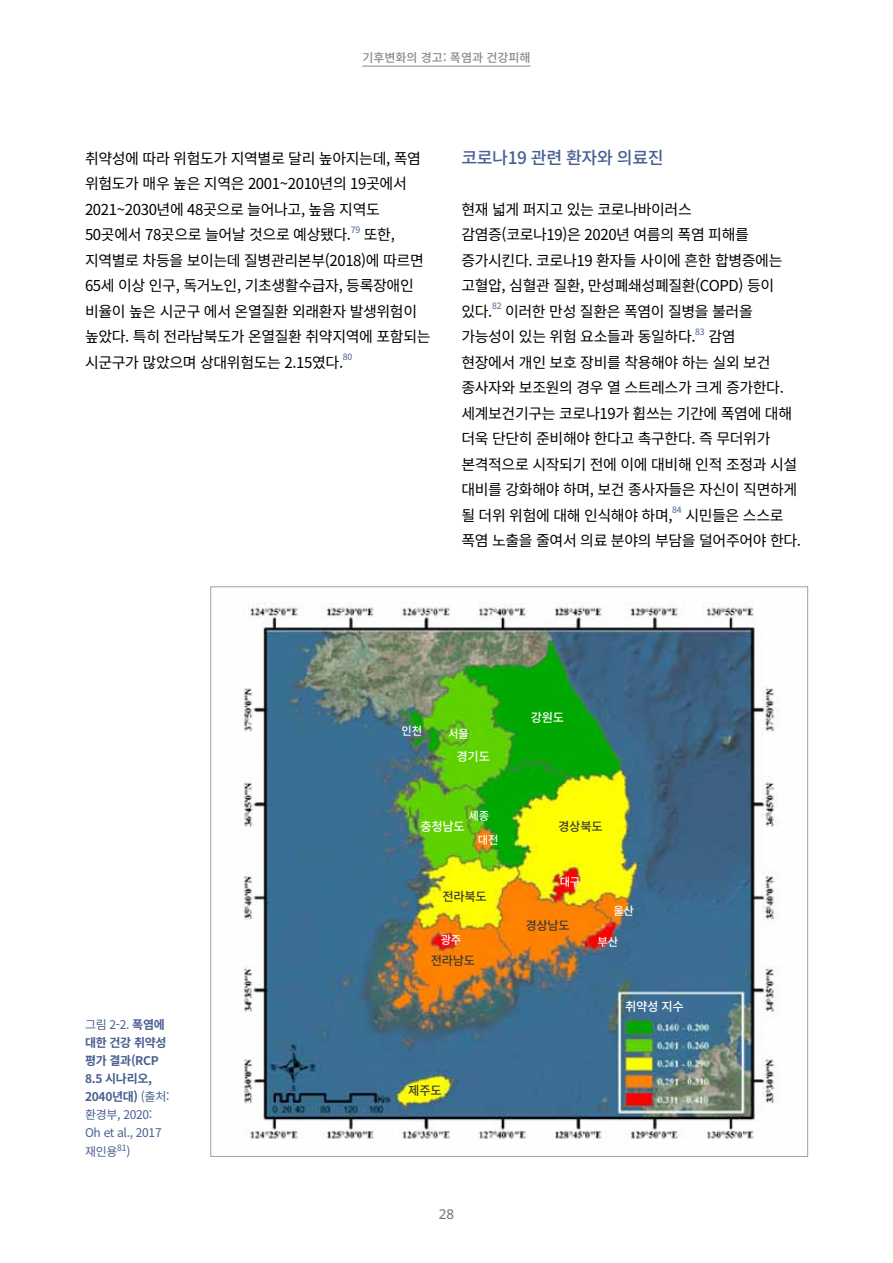
<style>
.page{position:relative;width:893px;height:1263px;background:#fff}
.page>*{position:absolute;margin:0;border:0;box-sizing:border-box;transform-origin:0 0}
.t1{font:500 17.25px "Noto Sans KR";letter-spacing:-.025em;color:#495f91}
.t2{font:15px/25.5px "Noto Sans KR";letter-spacing:-.025em;color:#000}
.t3{font:13.5px "Noto Sans";color:#727171}
.t4{font:500 12.3px "Noto Sans KR";letter-spacing:-.025em;color:#3e3a39}
.t5{font:500 12.3px "Noto Sans KR";letter-spacing:-.025em;color:#fff}
.t6{font:700 12px/18px "Noto Sans KR";letter-spacing:-.025em;color:#495f91}
.t7{font:500 12px "Noto Sans KR";color:#898989}
.t8{font:12px "Noto Sans KR";color:#495f91}
.t9{font:500 11.4px "Noto Sans KR";letter-spacing:-.025em;color:#fff}
.t10{font:8.7px "Noto Sans KR";letter-spacing:-.025em;color:#495f91}
.s1{font-weight:400}
</style>
<div class="page">
<hr style="left:362px;top:66px;width:169px;height:1px;background:#898989">
<img style="left:243px;top:602px;width:537px;height:537px">
<p class="t7" style="left:362px;top:50px;width:170px">기후변화의 경고: 폭염과 건강피해</p>
<p class="t2" style="left:85px;top:146px;width:337px">취약성에 따라 위험도가 지역별로 달리 높아지는데, 폭염 위험도가 매우 높은 지역은 2001~2010년의 19곳에서<br>2021~2030년에 48곳으로 늘어나고, 높음 지역도<br>50곳에서 78곳으로 늘어날 것으로 예상됐다.</p>
<p class="t10" style="left:351px;top:225px;width:11px">79</p>
<p class="t2" style="left:85px;top:222px;width:347px;text-indent:279px">또한, 지역별로 차등을 보이는데 질병관리본부(2018)에 따르면<br>65세 이상 인구, 독거노인, 기초생활수급자, 등록장애인 비율이 높은 시군구 에서 온열질환 외래환자 발생위험이 높았다. 특히 전라남북도가 온열질환 취약지역에 포함되는 시군구가 많았으며 상대위험도는 2.15였다.</p>
<p class="t10" style="left:343px;top:352px;width:11px">80</p>
<p class="t1" style="left:461px;top:147px;width:204px">코로나19 관련 환자와 의료진</p>
<p class="t2" style="left:461px;top:197px;width:323px">현재 넓게 퍼지고 있는 코로나바이러스 감염증(코로나19)은 2020년 여름의 폭염 피해를 증가시킨다. 코로나19 환자들 사이에 흔한 합병증에는 고혈압, 심혈관 질환, 만성폐쇄성폐질환(COPD) 등이 있다.</p>
<p class="t10" style="left:492px;top:301px;width:11px">82</p>
<p class="t2" style="left:461px;top:299px;width:293px;text-indent:44px">이러한 만성 질환은 폭염이 질병을 불러올 가능성이 있는 위험 요소들과 동일하다.</p>
<p class="t10" style="left:695px;top:327px;width:11px">83</p>
<p class="t2" style="left:461px;top:324px;width:337px;text-indent:247px">감염<br>현장에서 개인 보호 장비를 착용해야 하는 실외 보건 종사자와 보조원의 경우 열 스트레스가 크게 증가한다. 세계보건기구는 코로나19가 휩쓰는 기간에 폭염에 대해 더욱 단단히 준비해야 한다고 촉구한다. 즉 무더위가 본격적으로 시작되기 전에 이에 대비해 인적 조정과 시설 대비를 강화해야 하며, 보건 종사자들은 자신이 직면하게 될 더위 위험에 대해 인식해야 하며,</p>
<p class="t10" style="left:672px;top:505px;width:11px">84</p>
<p class="t2" style="left:461px;top:503px;width:341px;text-indent:224px">시민들은 스스로 폭염 노출을 줄여서 의료 분야의 부담을 덜어주어야 한다.</p>
<p class="t5" style="left:531px;top:710px;width:35px">강원도</p>
<p class="t9" style="left:401px;top:724px;width:22px">인천</p>
<p class="t9" style="left:448px;top:727px;width:22px">서울</p>
<p class="t5" style="left:457px;top:750px;width:35px">경기도</p>
<p class="t9" style="left:469px;top:810px;width:22px">세종</p>
<p class="t5" style="left:420px;top:819px;width:46px">충청남도</p>
<p class="t9" style="left:478px;top:833px;width:22px">대전</p>
<p class="t4" style="left:442px;top:889px;width:46px">전라북도</p>
<p class="t4" style="left:558px;top:819px;width:46px">경상북도</p>
<p class="t9" style="left:560px;top:875px;width:22px">대구</p>
<p class="t4" style="left:525px;top:918px;width:46px">경상남도</p>
<p class="t9" style="left:613px;top:904px;width:22px">울산</p>
<p class="t9" style="left:441px;top:933px;width:22px">광주</p>
<p class="t9" style="left:598px;top:935px;width:22px">부산</p>
<p class="t6" style="left:85px;top:1015px;width:86px"><span class="s1">그림 2-2.</span> 폭염에 대한 건강 취약성 평가 결과(RCP<br>8.5 시나리오,<br>2040년대) <span class="s1">(출처: 환경부, 2020:<br>Oh et al., 2017</span></p>
<p class="t8" style="left:85px;top:1145px;width:47px">재인용<sup>81</sup>)</p>
<p class="t4" style="left:431px;top:954px;width:46px">전라남도</p>
<p class="t4" style="left:408px;top:1083px;width:35px">제주도</p>
<p class="t3" style="left:439px;top:1205px;width:17px">28</p>
<p class="t5" style="left:625px;top:999px;width:60px">취약성 지수</p>
</div>
